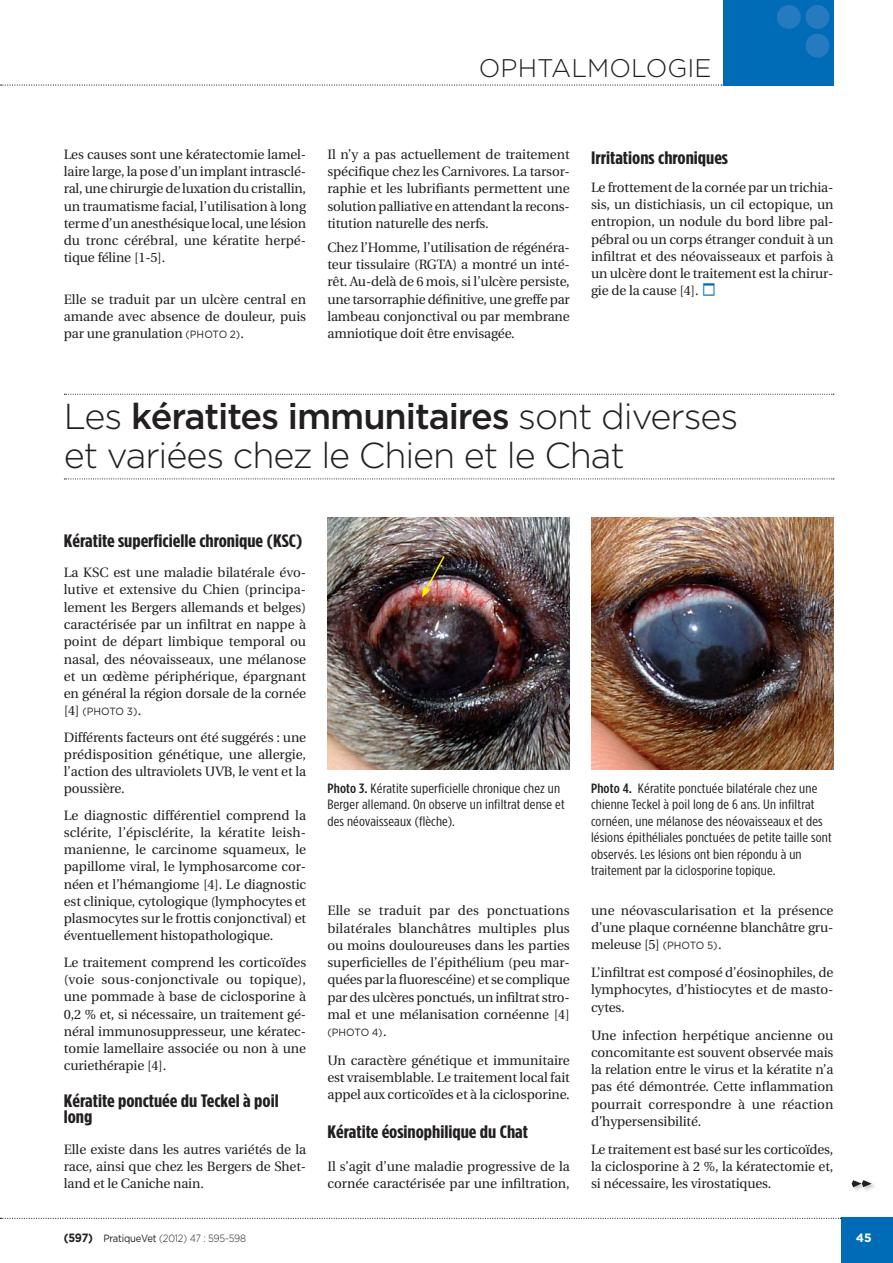
<style>
.page{position:relative;width:893px;height:1263px;background:#fff}
.page>*{position:absolute;margin:0;border:0;box-sizing:border-box;transform-origin:0 0}
.t1{font:300 36px/39px "Gotham";letter-spacing:-.03em;color:#231f20}
.t2{font:300 25.5px "Gotham";color:#231f20}
.t3{font:700 18px/16.5px "Gotham Condensed";color:#231f20;scale:1.2 1}
.t4{font:13.5px/17.2px "Utopia";letter-spacing:-.01em;color:#231f20;text-align:justify}
.t5{font:13.5px/16.5px "Gotham Condensed";letter-spacing:.01em;color:#231f20;scale:1.2 1}
.t6{font:700 12px "Gotham";color:#fff}
.t7{font:300 10.5px "Gotham";letter-spacing:-.02em;color:#231f20;scale:.9 1}
.t8{font:10.5px "Gotham";letter-spacing:-.015em;color:#231f20;scale:.96 1}
.s1{font-family:"Gotham";font-size:10.5px}
.s2{font-weight:500}
.s3{font-family:"Utopia";font-size:13.5px}
.s4{font-weight:700;font-size:12px}
.s5{font-weight:400}
</style>
<div class="page">
<div style="left:842px;top:1218px;width:51px;height:45px;background:#006bb6"></div>
<svg style="left:1px;top:84px;width:721px;height:2px"></svg>
<svg style="left:0;top:1218px;width:841px;height:1px"></svg>
<div style="left:723px;top:0;width:110px;height:86px;background:#006bb6"></div>
<svg style="left:64px;top:394px;width:770px;height:1px"></svg>
<svg style="left:64px;top:478px;width:770px;height:1px"></svg>
<img style="left:327px;top:518px;width:243px;height:252px">
<img style="left:591px;top:518px;width:242px;height:252px">
<svg style="left:422px;top:554px;width:24px;height:43px"></svg>
<svg style="left:851px;top:1180px;width:24px;height:11px"></svg>
<svg style="left:833px;top:0;width:1px;height:58px"></svg>
<h2 class="t2" style="left:479px;top:58px;width:234px">OPHTALMOLOGIE</h2>
<p class="t4" style="left:64px;top:147px;width:244px">Les causes sont une kératectomie lamel&shy;laire large, la pose d’un implant intrasclé&shy;ral, une chirurgie de luxation du cristallin, un traumatisme facial, l’utilisation à long terme d’un anesthésique local, une lésion du tronc cérébral, une kératite herpé&shy;tique féline [1-5].</p>
<p class="t4" style="left:64px;top:292px;width:244px">Elle se traduit par un ulcère central en amande avec absence de douleur, puis par une granulation <span class="s1">(PHOTO 2)</span>.</p>
<p class="t4" style="left:327px;top:147px;width:244px">Il n’y a pas actuellement de traitement spécifique chez les Carnivores. La tarsor&shy;raphie et les lubrifiants permettent une solution palliative en attendant la recons&shy;titution naturelle des nerfs.</p>
<p class="t4" style="left:327px;top:240px;width:244px">Chez l’Homme, l’utilisation de régénéra&shy;teur tissulaire (RGTA) a montré un inté&shy;rêt. Au-delà de 6 mois, si l’ulcère persiste, une tarsorraphie définitive, une greffe par lambeau conjonctival ou par membrane amniotique doit être envisagée.</p>
<h3 class="t3" style="left:591px;top:150px;width:116px">Irritations chroniques</h3>
<p class="t4" style="left:591px;top:180px;width:244px">Le frottement de la cornée par un trichia&shy;sis, un distichiasis, un cil ectopique, un entropion, un nodule du bord libre pal&shy;pébral ou un corps étranger conduit à un infiltrat et des néovaisseaux et parfois à un ulcère dont le traitement est la chirur&shy;gie de la cause [4].</p>
<h1 class="t1" style="left:64px;top:399px;width:676px">Les <span class="s2">kératites immunitaires</span> sont diverses et variées chez le Chien et le Chat</h1>
<h3 class="t3" style="left:64px;top:533px;width:200px">Kératite superficielle chronique (KSC)</h3>
<p class="t4" style="left:64px;top:565px;width:244px">La KSC est une maladie bilatérale évo&shy;lutive et extensive du Chien (principa&shy;lement les Bergers allemands et belges) caractérisée par un infiltrat en nappe à point de départ limbique temporal ou nasal, des néovaisseaux, une mélanose et un œdème périphérique, épargnant en général la région dorsale de la cornée</p>
<p class="t8" style="left:64px;top:708px;width:82px"><span class="s3">[4]</span> (PHOTO 3)<span class="s3">.</span></p>
<p class="t4" style="left:64px;top:730px;width:244px">Différents facteurs ont été suggérés : une prédisposition génétique, une allergie, l’action des ultraviolets UVB, le vent et la poussière.</p>
<p class="t4" style="left:64px;top:808px;width:244px">Le diagnostic différentiel comprend la sclérite, l’épisclérite, la kératite leish&shy;manienne, le carcinome squameux, le papillome viral, le lymphosarcome cor&shy;néen et l’hémangiome [4]. Le diagnostic est clinique, cytologique (lymphocytes et plasmocytes sur le frottis conjonctival) et éventuellement histopathologique.</p>
<p class="t4" style="left:64px;top:955px;width:244px">Le traitement comprend les corticoïdes (voie sous-conjonctivale ou topique), une pommade à base de ciclosporine à 0,2 % et, si nécessaire, un traitement gé&shy;néral immunosuppresseur, une kératec&shy;tomie lamellaire associée ou non à une curiethérapie [4].</p>
<h3 class="t3" style="left:64px;top:1093px;width:181px">Kératite ponctuée du Teckel à poil long</h3>
<p class="t4" style="left:64px;top:1142px;width:244px">Elle existe dans les autres variétés de la race, ainsi que chez les Bergers de Shet&shy;land et le Caniche nain.</p>
<p class="t7" style="left:64px;top:1234px;width:204px"><span class="s4">(597)</span> <span class="s5">PratiqueVet</span> (2012) 47 : 595-598</p>
<p class="t5" style="left:327px;top:781px;width:199px"><span class="s2">Photo 3.</span> Kératite superficielle chronique chez un<br>Berger allemand. On observe un infiltrat dense et des néovaisseaux (flèche).</p>
<p class="t5" style="left:591px;top:781px;width:202px"><span class="s2">Photo 4.</span> Kératite ponctuée bilatérale chez une chienne Teckel à poil long de 6 ans. Un infiltrat cornéen, une mélanose des néovaisseaux et des lésions épithéliales ponctuées de petite taille sont observés. Les lésions ont bien répondu à un traitement par la ciclosporine topique.</p>
<p class="t4" style="left:327px;top:903px;width:244px">Elle se traduit par des ponctuations bilatérales blanchâtres multiples plus ou moins douloureuses dans les parties superficielles de l’épithélium (peu mar&shy;quées par la fluorescéine) et se complique par des ulcères ponctués, un infiltrat stro&shy;mal et une mélanisation cornéenne [4]</p>
<p class="t8" style="left:327px;top:1028px;width:63px">(PHOTO 4)<span class="s3">.</span></p>
<p class="t4" style="left:327px;top:1053px;width:244px">Un caractère génétique et immunitaire est vraisemblable. Le traitement local fait appel aux corticoïdes et à la ciclosporine.</p>
<h3 class="t3" style="left:327px;top:1124px;width:169px">Kératite éosinophilique du Chat</h3>
<p class="t4" style="left:327px;top:1159px;width:244px">Il s’agit d’une maladie progressive de la cornée caractérisée par une infiltration,</p>
<p class="t4" style="left:591px;top:903px;width:244px">une néovascularisation et la présence d’une plaque cornéenne blanchâtre gru&shy;meleuse [5] <span class="s1">(PHOTO 5)</span>.</p>
<p class="t4" style="left:591px;top:965px;width:244px">L’infiltrat est composé d’éosinophiles, de lymphocytes, d’histiocytes et de masto&shy;cytes.</p>
<p class="t4" style="left:591px;top:1027px;width:244px">Une infection herpétique ancienne ou concomitante est souvent observée mais la relation entre le virus et la kératite n’a pas été démontrée. Cette inflammation pourrait correspondre à une réaction d’hypersensibilité.</p>
<p class="t4" style="left:591px;top:1142px;width:244px">Le traitement est basé sur les corticoïdes, la ciclosporine à 2 %, la kératectomie et, si nécessaire, les virostatiques.</p>
<p class="t6" style="left:856px;top:1233px;width:17px">45</p>
</div>
